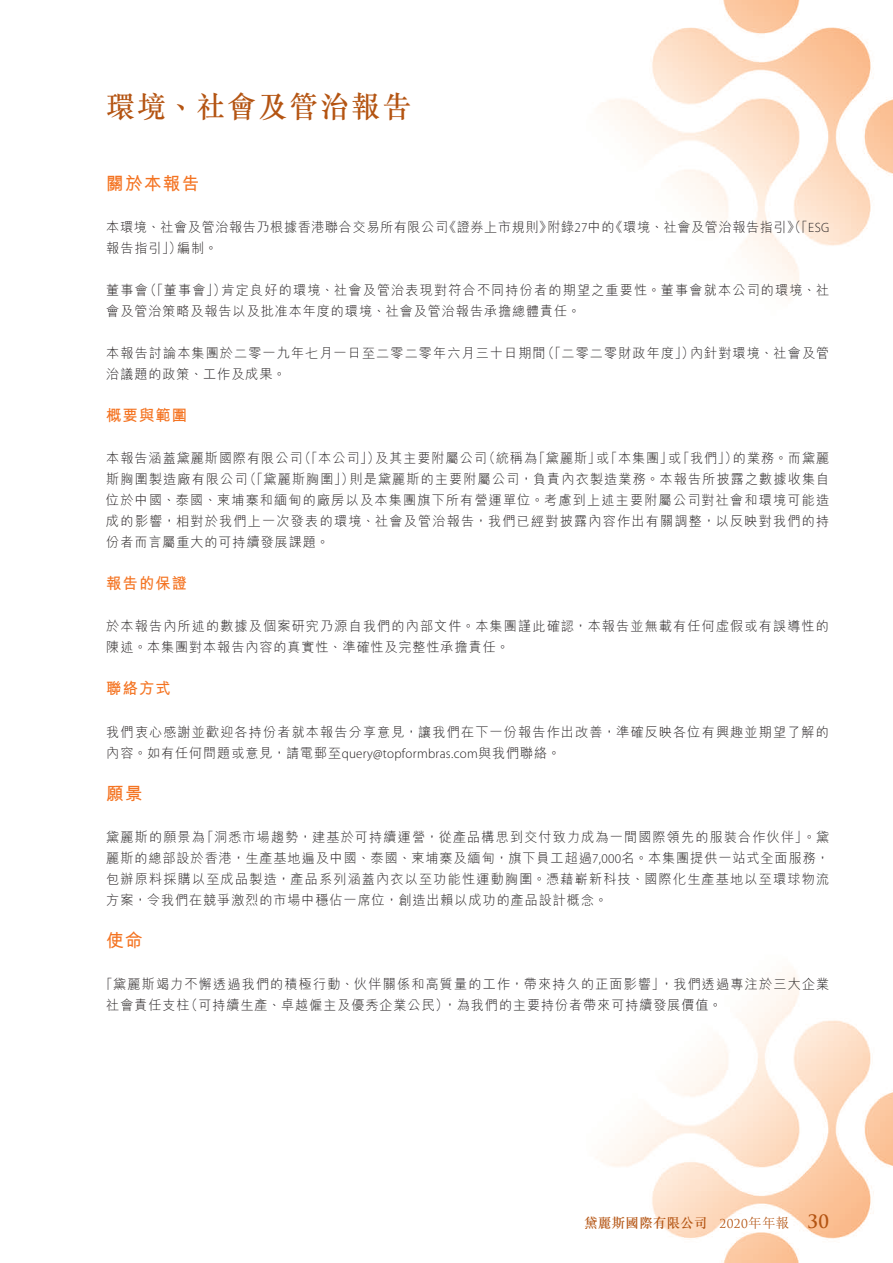
<style>
.page{position:relative;width:893px;height:1263px;background:#fff}
.page>*{position:absolute;margin:0;border:0;box-sizing:border-box;transform-origin:0 0}
.t1{font:500 30px "M Sung HK";letter-spacing:.075em;color:#b45412;scale:.96 1}
._01_H1{font:700 18px "M Hei HK";letter-spacing:.08em;color:#f47321}
._02_H2{font:700 15.75px "M Hei HK";letter-spacing:.07em;color:#f47321}
._00_txt{font:300 13.5px/21px "M Hei HK";letter-spacing:.085em;color:#231f20}
._00_txt-2{font:300 13.5px/21px "M Hei HK";letter-spacing:.05em;color:#231f20}
.t2{font:500 13.5px "M Sung HK";letter-spacing:.025em;color:#b45412}
.s1{font-family:"Myriad Pro"}
.s2{font-family:"Trajan Pro";font-weight:400;font-size:12px}
.s3{font-weight:300}
.s4{font-family:"Trajan Pro";font-weight:700;font-size:18px}
</style>
<div class="page">
<img style="left:596px;top:0;width:297px;height:1263px">
<h1 class="t1" style="left:106px;top:86px;width:319px">環境、社會及管治報告</h1>
<p class="_01_H1" style="left:106px;top:171px;width:94px">關於本報告</p>
<p class="_00_txt-2" style="left:106px;top:216px;width:724px">本環境、社會及管治報告乃根據香港聯合交易所有限公司《證券上市規則》附錄<span class="s1">27</span>中的《環境、社會及管治報告指引》（「<span class="s1">ESG</span>報告指引」）編制。</p>
<p class="_00_txt" style="left:106px;top:279px;width:725px">董事會（「董事會」）肯定良好的環境、社會及管治表現對符合不同持份者的期望之重要性。董事會就本公司的環境、社會及管治策略及報告以及批准本年度的環境、社會及管治報告承擔總體責任。</p>
<p class="_00_txt" style="left:106px;top:342px;width:724px">本報告討論本集團於二零一九年七月一日至二零二零年六月三十日期間（「二零二零財政年度」）內針對環境、社會及管治議題的政策、工作及成果。</p>
<p class="_02_H2" style="left:106px;top:404px;width:82px">概要與範圍</p>
<p class="_00_txt" style="left:106px;top:447px;width:725px;text-align:justify">本報告涵蓋黛麗斯國際有限公司（「本公司」）及其主要附屬公司（統稱為「黛麗斯」或「本集團」或「我們」）的業務。而黛麗斯胸圍製造廠有限公司（「黛麗斯胸圍」）則是黛麗斯的主要附屬公司，負責內衣製造業務。本報告所披露之數據收集自位於中國、泰國、柬埔寨和緬甸的廠房以及本集團旗下所有營運單位。考慮到上述主要附屬公司對社會和環境可能造成的影響，相對於我們上一次發表的環境、社會及管治報告，我們已經對披露內容作出有關調整，以反映對我們的持份者而言屬重大的可持續發展課題。</p>
<p class="_02_H2" style="left:106px;top:572px;width:82px">報告的保證</p>
<p class="_00_txt" style="left:106px;top:615px;width:724px">於本報告內所述的數據及個案研究乃源自我們的內部文件。本集團謹此確認，本報告並無載有任何虛假或有誤導性的陳述。本集團對本報告內容的真實性、準確性及完整性承擔責任。</p>
<p class="_02_H2" style="left:106px;top:677px;width:66px">聯絡方式</p>
<p class="_00_txt" style="left:106px;top:720px;width:724px">我們衷心感謝並歡迎各持份者就本報告分享意見，讓我們在下一份報告作出改善，準確反映各位有興趣並期望了解的內容。如有任何問題或意見，請電郵至<span class="s1">query@topformbras.com</span>與我們聯絡。</p>
<p class="_01_H1" style="left:106px;top:780px;width:38px">願景</p>
<p class="_00_txt" style="left:106px;top:825px;width:725px;text-align:justify">黛麗斯的願景為「洞悉市場趨勢，建基於可持續運營，從產品構思到交付致力成為一間國際領先的服裝合作伙伴」。黛麗斯的總部設於香港，生產基地遍及中國、泰國、柬埔寨及緬甸，旗下員工超過<span class="s1">7,000</span>名。本集團提供一站式全面服務，包辦原料採購以至成品製造，產品系列涵蓋內衣以至功能性運動胸圍。憑藉嶄新科技、國際化生產基地以至環球物流方案，令我們在競爭激烈的市場中穩佔一席位，創造出賴以成功的產品設計概念。</p>
<p class="_01_H1" style="left:106px;top:927px;width:38px">使命</p>
<p class="_00_txt" style="left:106px;top:972px;width:725px;text-indent:-7px">「黛麗斯竭力不懈透過我們的積極行動、伙伴關係和高質量的工作，帶來持久的正面影響」，我們透過專注於三大企業社會責任支柱（可持續生產、卓越僱主及優秀企業公民），為我們的主要持份者帶來可持續發展價值。</p>
<p class="t2" style="left:584px;top:1214px;width:246px">黛麗斯國際有限公司 <span class="s2">2020</span><span class="s3">年年報</span> <span class="s4">30</span></p>
</div>
